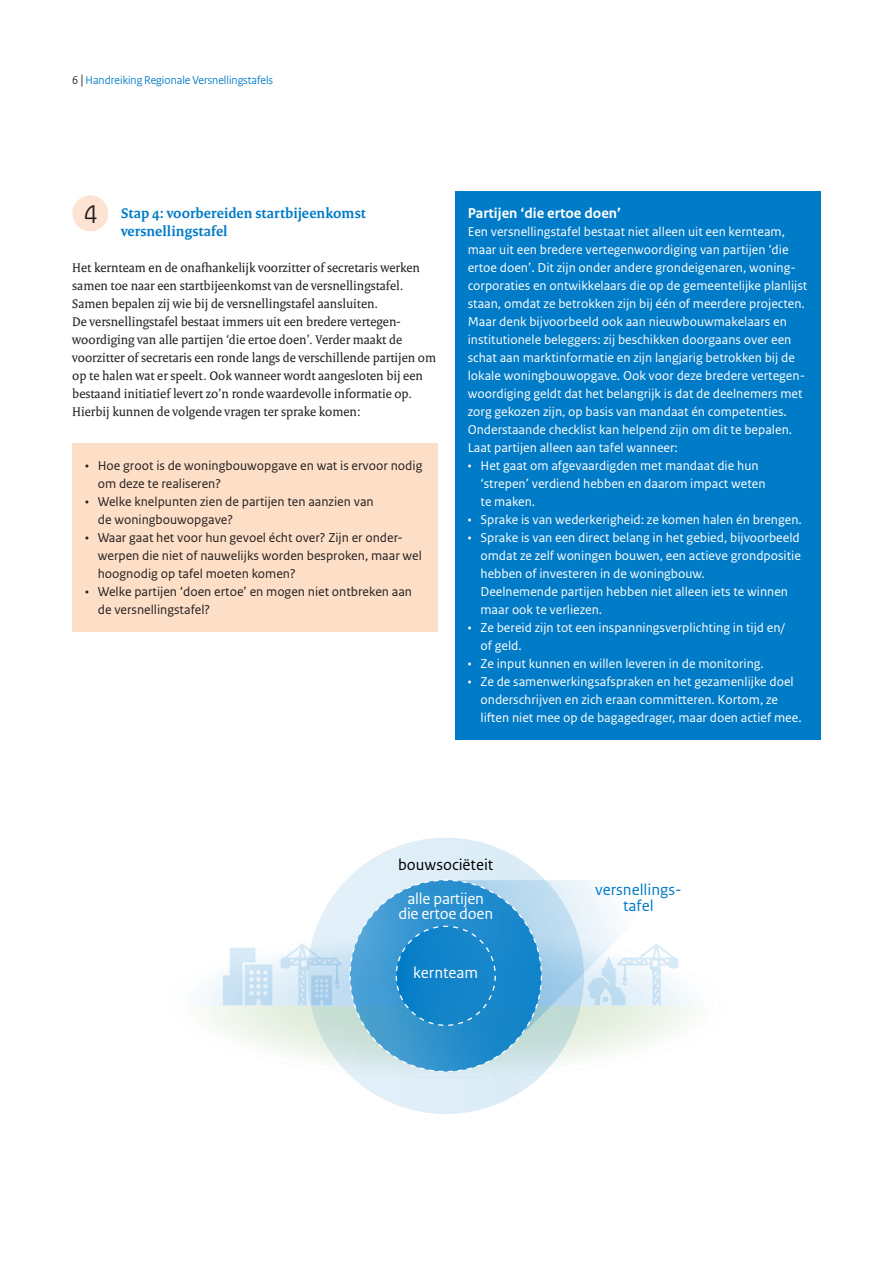
<style>
.page{position:relative;width:893px;height:1263px;background:#fff}
.page>*{position:absolute;margin:0;border:0;box-sizing:border-box;transform-origin:0 0}
.t1{font:27px "Rijksoverheid Sans Heading";color:#231f20}
.t2{font:16.5px/15px "Rijksoverheid Sans Text";letter-spacing:-.015em;color:#fff;text-align:center}
.t3{font:16.5px/16.5px "Rijksoverheid Sans Text";color:#007bc7;text-align:center}
.t4{font:16.5px "Rijksoverheid Sans Text";color:#000}
.t5{font:700 15px/18px "Rijksoverheid Serif";letter-spacing:.005em;color:#007bc7}
.t6{font:700 15px "Rijksoverheid Sans Text";color:#fff}
.t7{font:13.5px/18px "Rijksoverheid Sans Text";color:#fff}
.t8{font:13.5px/18px "Rijksoverheid Serif";color:#231f20}
.t9{font:13.5px/18px "Rijksoverheid Sans Text";color:#231f20}
.t10{font:12px "Rijksoverheid Sans Heading";color:#007bc7}
.s1{color:#231f20}
.s2{font-size:14.25px;color:#231f20}
</style>
<div class="page">
<div style="left:72px;top:444px;width:366px;height:62px;background:#fddec6"></div>
<div style="left:72px;top:480px;width:366px;height:62px;background:#fddec6"></div>
<div style="left:72px;top:516px;width:366px;height:80px;background:#fddec6"></div>
<div style="left:72px;top:570px;width:366px;height:62px;background:#fddec6"></div>
<div style="left:455px;top:192px;width:366px;height:44px;background:#007bc7"></div>
<div style="left:455px;top:210px;width:366px;height:260px;background:#007bc7"></div>
<div style="left:455px;top:444px;width:366px;height:80px;background:#007bc7"></div>
<div style="left:455px;top:516px;width:366px;height:116px;background:#007bc7"></div>
<div style="left:455px;top:606px;width:366px;height:62px;background:#007bc7"></div>
<div style="left:455px;top:660px;width:366px;height:80px;background:#007bc7"></div>
<div style="left:72px;top:195px;width:36px;height:36px;background:#fce3d3;border-radius:50%"></div>
<svg style="left:168px;top:933px;width:551px;height:145px"></svg>
<svg style="left:308px;top:838px;width:276px;height:276px;background:#d8e9f3"></svg>
<svg style="left:350px;top:880px;width:327px;height:191px"></svg>
<div style="left:350px;top:880px;width:191px;height:191px;background:linear-gradient(to right,#52a4d5,#0d81c8);border-radius:96px"></div>
<div style="left:396px;top:926px;width:99px;height:99px;background:linear-gradient(to right,#0a80c9,#1b88cc);border-radius:49px"></div>
<p class="t10" style="left:72px;top:73px;width:202px"><span class="s1">6</span> <span class="s2">|</span> Handreiking Regionale Versnellingstafels</p>
<h1 class="t1" style="left:84px;top:198px;width:15px">4</h1>
<p class="t5" style="left:121px;top:204px;width:246px">Stap 4: voorbereiden startbijeenkomst versnellingstafel</p>
<p class="t8" style="left:72px;top:258px;width:365px">Het kernteam en de onafhankelijk voorzitter of secretaris werken samen toe naar een startbijeenkomst van de versnellingstafel.<br>Samen bepalen zij wie bij de versnellingstafel aansluiten.<br>De versnellingstafel bestaat immers uit een bredere vertegen&shy;woordiging van alle partijen ‘die ertoe doen’. Verder maakt de voorzitter of secretaris een ronde langs de verschillende partijen om op te halen wat er speelt. Ook wanneer wordt aangesloten bij een bestaand initiatief levert zo’n ronde waardevolle informatie op.<br>Hierbij kunnen de volgende vragen ter sprake komen:</p>
<p class="t9" style="left:98px;top:457px;width:326px;text-indent:-13px">• Hoe groot is de woningbouwopgave en wat is ervoor nodig om deze te realiseren?</p>
<p class="t9" style="left:98px;top:493px;width:277px;text-indent:-13px">• Welke knelpunten zien de partijen ten aanzien van de woningbouwopgave?</p>
<p class="t9" style="left:98px;top:529px;width:326px;text-indent:-13px">• Waar gaat het voor hun gevoel écht over? Zijn er onder&shy;werpen die niet of nauwelijks worden besproken, maar wel hoognodig op tafel moeten komen?</p>
<p class="t9" style="left:98px;top:583px;width:316px;text-indent:-13px">• Welke partijen ‘doen ertoe’ en mogen niet ontbreken aan de versnellingstafel?</p>
<p class="t6" style="left:468px;top:204px;width:155px">Partijen ‘die ertoe doen’</p>
<p class="t7" style="left:468px;top:223px;width:341px">Een versnellingstafel bestaat niet alleen uit een kernteam, maar uit een bredere vertegenwoordiging van partijen ‘die ertoe doen’. Dit zijn onder andere grondeigenaren, woning&shy;corporaties en ontwikkelaars die op de gemeentelijke planlijst staan, omdat ze betrokken zijn bij één of meerdere projecten.<br>Maar denk bijvoorbeeld ook aan nieuwbouwmakelaars en institutionele beleggers: zij beschikken doorgaans over een schat aan marktinformatie en zijn langjarig betrokken bij de lokale woningbouwopgave. Ook voor deze bredere vertegen&shy;woordiging geldt dat het belangrijk is dat de deelnemers met zorg gekozen zijn, op basis van mandaat én competenties.<br>Onderstaande checklist kan helpend zijn om dit te bepalen.<br>Laat partijen alleen aan tafel wanneer:</p>
<p class="t7" style="left:480px;top:457px;width:287px;text-indent:-13px">• Het gaat om afgevaardigden met mandaat die hun ‘strepen’ verdiend hebben en daarom impact weten te maken.</p>
<p class="t7" style="left:468px;top:511px;width:336px">• Sprake is van wederkerigheid: ze komen halen én brengen.</p>
<p class="t7" style="left:480px;top:529px;width:322px;text-indent:-13px">• Sprake is van een direct belang in het gebied, bijvoorbeeld omdat ze zelf woningen bouwen, een actieve grondpositie hebben of investeren in de woningbouw.<br>Deelnemende partijen hebben niet alleen iets te winnen maar ook te verliezen.</p>
<p class="t7" style="left:480px;top:619px;width:306px;text-indent:-13px">• Ze bereid zijn tot een inspanningsverplichting in tijd en/ of geld.</p>
<p class="t7" style="left:468px;top:655px;width:298px">• Ze input kunnen en willen leveren in de monitoring.</p>
<p class="t7" style="left:480px;top:673px;width:323px;text-indent:-13px">• Ze de samenwerkingsafspraken en het gezamenlijke doel onderschrijven en zich eraan committeren. Kortom, ze liften niet mee op de bagagedrager, maar doen actief mee.</p>
<p class="t4" style="left:398px;top:855px;width:97px">bouwsociëteit</p>
<p class="t2" style="left:398px;top:891px;width:96px">alle partijen die ertoe doen</p>
<p class="t2" style="left:413px;top:966px;width:66px">kernteam</p>
<p class="t3" style="left:595px;top:881px;width:88px">versnellings&shy;tafel</p>
</div>
